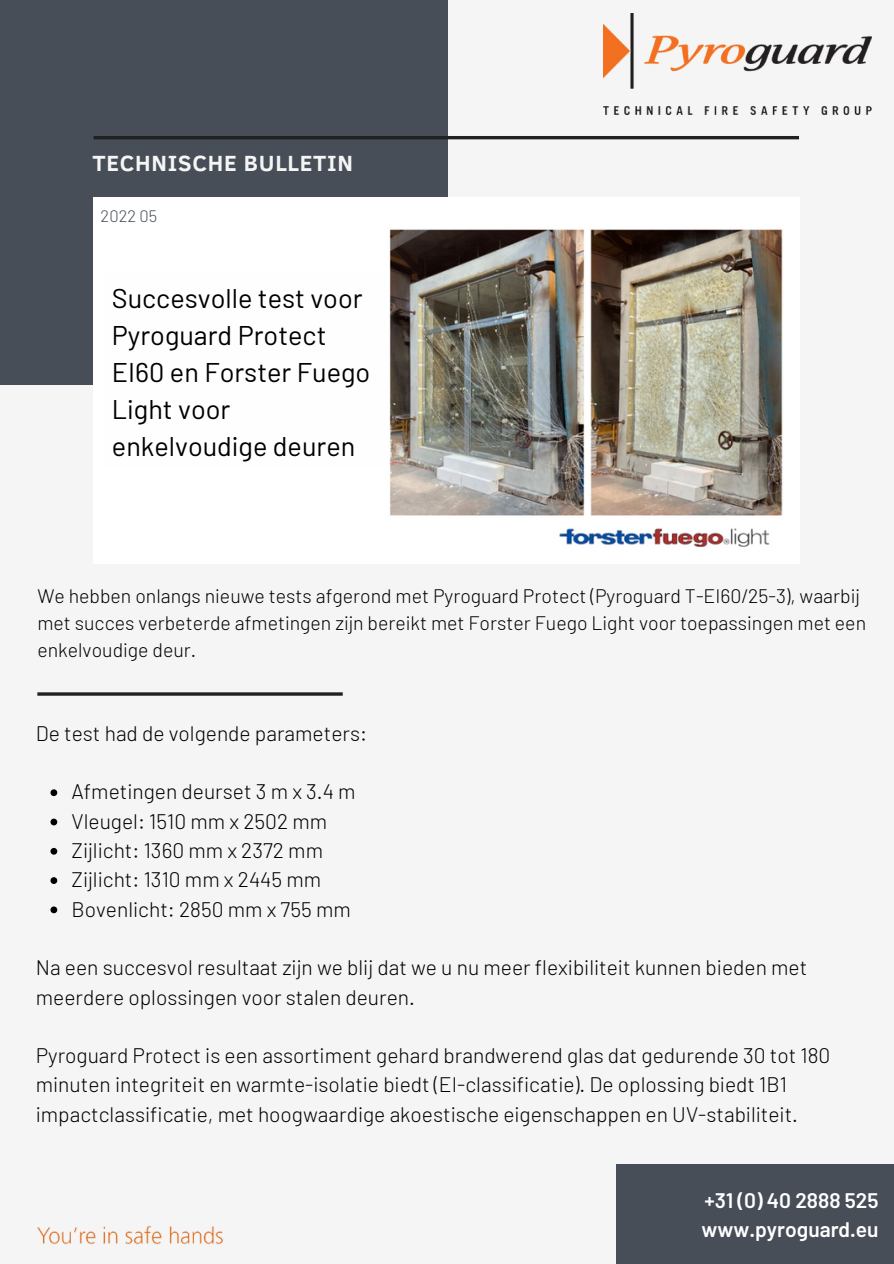
<style>
.page{position:relative;width:894px;height:1264px;background:#fff}
.page>*{position:absolute;margin:0;border:0;box-sizing:border-box;transform-origin:0 0}
.t1{font:27px/37.2px "Barlow";color:#000}
.t2{font:700 22.5px "Clear Sans";letter-spacing:.035em;color:#f5f5f5}
.t3{font:300 21px/29.2px "Barlow";color:#000}
.t4{font:600 21px/29.2px "Barlow";color:#fff}
.t5{font:300 19.5px/27px "Barlow";color:#000}
.t6{font:300 16.5px "Barlow";color:#484e57}
</style>
<div class="page">
<div style="left:0;top:0;width:893px;height:1263px;background:#f5f5f5"></div>
<div style="left:0;top:0;width:447px;height:384px;background:#484e57"></div>
<img style="left:94px;top:197px;width:689px;height:350px">
<hr style="left:94px;top:136px;width:704px;height:3px;background:#1f2122">
<hr style="left:37px;top:692px;width:305px;height:3px;background:#1f2122">
<div style="left:615px;top:1164px;width:278px;height:99px;background:#484e57"></div>
<img style="left:603px;top:14px;width:268px;height:100px">
<img style="left:37px;top:1225px;width:187px;height:20px">
<div style="left:105px;top:270px;width:280px;height:197px;background:#fefefe"></div>
<svg style="left:50px;top:789px;width:7px;height:7px"></svg>
<svg style="left:50px;top:818px;width:7px;height:7px"></svg>
<svg style="left:50px;top:848px;width:7px;height:6px"></svg>
<svg style="left:50px;top:877px;width:7px;height:7px"></svg>
<svg style="left:50px;top:906px;width:7px;height:7px"></svg>
<p class="t2" style="left:92px;top:147px;width:262px">TECHNISCHE BULLETIN</p>
<p class="t6" style="left:101px;top:206px;width:58px">2022 05</p>
<p class="t1" style="left:112px;top:278px;width:260px">Succesvolle test voor<br>Pyroguard Protect<br>EI60 en Forster Fuego<br>Light voor enkelvoudige deuren</p>
<p class="t5" style="left:37px;top:581px;width:830px">We hebben onlangs nieuwe tests afgerond met Pyroguard Protect (Pyroguard T-EI60/25-3), waarbij met succes verbeterde afmetingen zijn bereikt met Forster Fuego Light voor toepassingen met een enkelvoudige deur.</p>
<p class="t3" style="left:36px;top:718px;width:332px">De test had de volgende parameters:</p>
<p class="t3" style="left:72px;top:776px;width:285px">Afmetingen deurset 3 m x 3.4 m<br>Vleugel: 1510 mm x 2502 mm<br>Zijlicht: 1360 mm x 2372 mm<br>Zijlicht: 1310 mm x 2445 mm<br>Bovenlicht: 2850 mm x 755 mm</p>
<p class="t3" style="left:36px;top:952px;width:772px">Na een succesvol resultaat zijn we blij dat we u nu meer flexibiliteit kunnen bieden met meerdere oplossingen voor stalen deuren.</p>
<p class="t3" style="left:36px;top:1040px;width:795px">Pyroguard Protect is een assortiment gehard brandwerend glas dat gedurende 30 tot 180 minuten integriteit en warmte-isolatie biedt (EI-classificatie). De oplossing biedt 1B1 impactclassificatie, met hoogwaardige akoestische eigenschappen en UV-stabiliteit.</p>
<p class="t4" style="left:701px;top:1184px;width:178px">+31 (0) 40 2888 525 www.pyroguard.eu</p>
</div>
